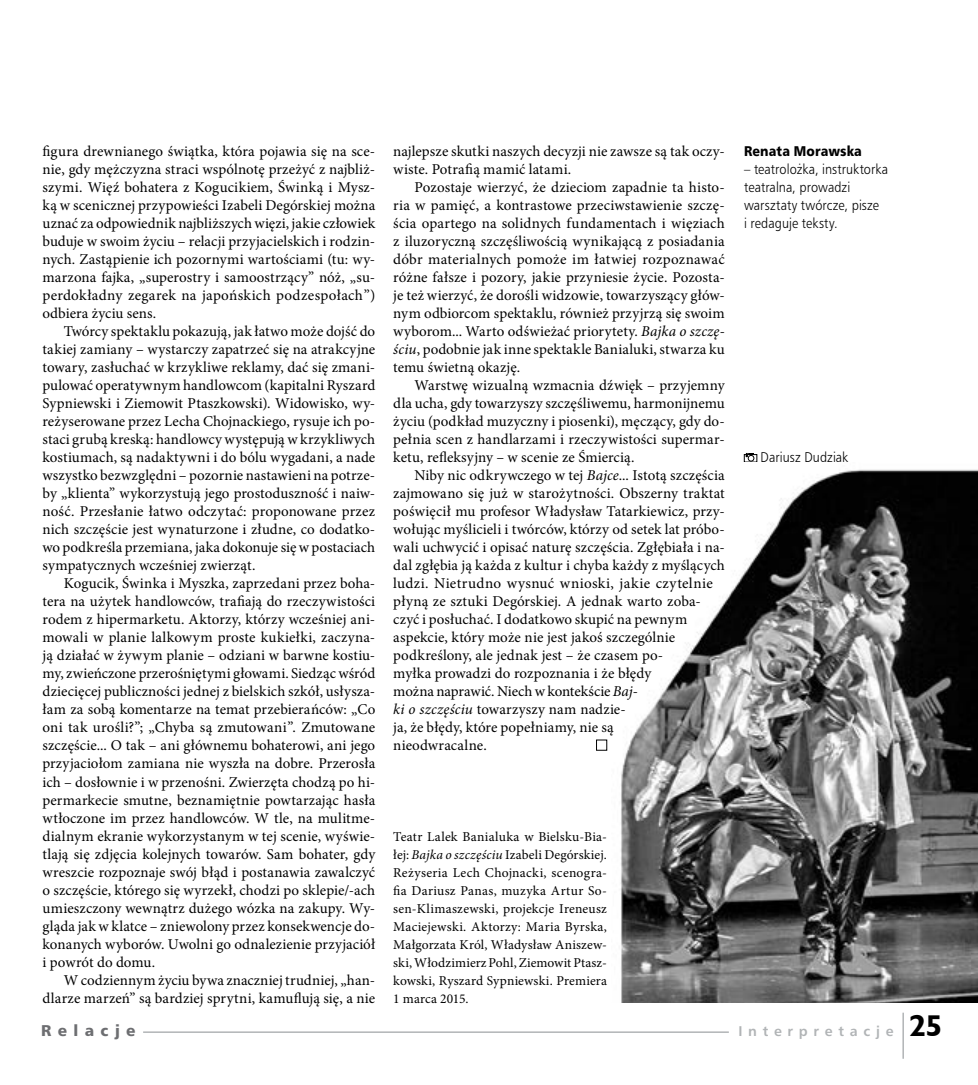
<style>
.page{position:relative;width:978px;height:1085px;background:#fff}
.page>*{position:absolute;margin:0;border:0;box-sizing:border-box;transform-origin:0 0}
.t1{font:700 30px "Humanist 521 BT";color:#000}
.t2{font:15px/18px "Minion Pro";letter-spacing:.005em;color:#000;text-align:justify}
.t3{font:15px "Humnst 777 Blk PL";letter-spacing:.425em;color:#6d6e71}
.t4{font:13.5px/18px "Minion Pro";letter-spacing:.01em;color:#000;text-align:justify}
.t5{font:13.5px/18px "Humnst 777 Lt PL";letter-spacing:.005em;color:#000;scale:.9 1}
.t6{font:13.5px "Humnst 777 Blk PL";letter-spacing:.01em;color:#000;scale:.9 1}
.t7{font:700 13.5px "Humnst 777 PL";letter-spacing:.425em;color:#b1b4b6}
.s1{font-style:italic}
</style>
<div class="page">
<hr style="left:902px;top:1012px;width:2px;height:46px;background:#b1b4b6">
<hr style="left:143px;top:1031px;width:586px;height:1px;background:#b1b4b6">
<div style="left:744px;top:454px;width:13px;height:8px;border:1px solid #000"></div>
<svg style="left:746px;top:453px;width:8px;height:8px"></svg>
<img style="left:621px;top:469px;width:357px;height:533px">
<div style="left:596px;top:739px;width:11px;height:11px;border:1px solid #000"></div>
<p class="t2" style="left:43px;top:142px;width:334px">figura drewnianego świątka, która pojawia się na sce&shy;nie, gdy mężczyzna straci wspólnotę przeżyć z najbliż&shy;szymi. Więź bohatera z Kogucikiem, Świnką i Mysz&shy;ką w scenicznej przypowieści Izabeli Degórskiej można uznać za odpowiednik najbliższych więzi, jakie człowiek buduje w swoim życiu – relacji przyjacielskich i rodzin&shy;nych. Zastąpienie ich pozornymi wartościami (tu: wy&shy;marzona fajka, „superostry i samoostrzący” nóż, „su&shy;perdokładny zegarek na japońskich podzespołach”) odbiera życiu sens.</p>
<p class="t2" style="left:43px;top:322px;width:334px;text-indent:21px">Twórcy spektaklu pokazują, jak łatwo może dojść do takiej zamiany – wystarczy zapatrzeć się na atrakcyjne towary, zasłuchać w krzykliwe reklamy, dać się zmani&shy;pulować operatywnym handlowcom (kapitalni Ryszard Sypniewski i Ziemowit Ptaszkowski). Widowisko, wy&shy;reżyserowane przez Lecha Chojnackiego, rysuje ich po&shy;staci grubą kreską: handlowcy występują w krzykliwych kostiumach, są nadaktywni i do bólu wygadani, a nade wszystko bezwzględni – pozornie nastawieni na potrze&shy;by „klienta” wykorzystują jego prostoduszność i naiw&shy;ność. Przesłanie łatwo odczytać: proponowane przez nich szczęście jest wynaturzone i złudne, co dodatko&shy;wo podkreśla przemiana, jaka dokonuje się w postaciach sympatycznych wcześniej zwierząt.</p>
<p class="t2" style="left:43px;top:574px;width:334px;text-indent:21px">Kogucik, Świnka i Myszka, zaprzedani przez boha&shy;tera na użytek handlowców, trafiają do rzeczywistości rodem z hipermarketu. Aktorzy, którzy wcześniej ani&shy;mowali w planie lalkowym proste kukiełki, zaczyna&shy;ją działać w żywym planie – odziani w barwne kostiu&shy;my, zwieńczone przerośniętymi głowami. Siedząc wśród dziecięcej publiczności jednej z bielskich szkół, usłysza&shy;łam za sobą komentarze na temat przebierańców: „Co oni tak urośli?”; „Chyba są zmutowani”. Zmutowane szczęście... O tak – ani głównemu bohaterowi, ani jego przyjaciołom zamiana nie wyszła na dobre. Przerosła ich – dosłownie i w przenośni. Zwierzęta chodzą po hi&shy;permarkecie smutne, beznamiętnie powtarzając hasła wtłoczone im przez handlowców. W tle, na mulitme&shy;dialnym ekranie wykorzystanym w tej scenie, wyświe&shy;tlają się zdjęcia kolejnych towarów. Sam bohater, gdy wreszcie rozpoznaje swój błąd i postanawia zawalczyć o szczęście, którego się wyrzekł, chodzi po sklepie/-ach umieszczony wewnątrz dużego wózka na zakupy. Wy&shy;gląda jak w klatce – zniewolony przez konsekwencje do&shy;konanych wyborów. Uwolni go odnalezienie przyjaciół i powrót do domu.</p>
<p class="t2" style="left:43px;top:970px;width:334px;text-align:right">W codziennym życiu bywa znaczniej trudniej, „han&shy;dlarze marzeń” są bardziej sprytni, kamuflują się, a nie</p>
<p class="t2" style="left:393px;top:142px;width:333px">najlepsze skutki naszych decyzji nie zawsze są tak oczy&shy;wiste. Potrafią mamić latami.</p>
<p class="t2" style="left:393px;top:178px;width:333px;text-indent:21px">Pozostaje wierzyć, że dzieciom zapadnie ta histo&shy;ria w pamięć, a kontrastowe przeciwstawienie szczę&shy;ścia opartego na solidnych fundamentach i więziach z iluzoryczną szczęśliwością wynikającą z posiadania dóbr materialnych pomoże im łatwiej rozpoznawać różne fałsze i pozory, jakie przyniesie życie. Pozosta&shy;je też wierzyć, że dorośli widzowie, towarzyszący głów&shy;nym odbiorcom spektaklu, również przyjrzą się swoim wyborom... Warto odświeżać priorytety. <span class="s1">Bajka o szczę&shy;ściu</span>, podobnie jak inne spektakle Banialuki, stwarza ku temu świetną okazję.</p>
<p class="t2" style="left:393px;top:376px;width:333px;text-indent:21px">Warstwę wizualną wzmacnia dźwięk – przyjemny dla ucha, gdy towarzyszy szczęśliwemu, harmonijnemu życiu (podkład muzyczny i piosenki), męczący, gdy do&shy;pełnia scen z handlarzami i rzeczywistości supermar&shy;ketu, refleksyjny – w scenie ze Śmiercią.</p>
<p class="t2" style="left:393px;top:466px;width:333px;text-align:left;text-indent:21px">Niby nic odkrywczego w tej <span class="s1">Bajce</span>... Istotą szczęścia zajmowano się już w starożytności. Obszerny traktat poświęcił mu profesor Władysław Tatarkiewicz, przy&shy;wołując myślicieli i twórców, którzy od setek lat próbo&shy;wali uchwycić i opisać naturę szczęścia. Zgłębiała i na&shy;dal zgłębia ją każda z kultur i chyba każdy z myślących ludzi. Nietrudno wysnuć wnioski, jakie czytelnie płyną ze sztuki Degórskiej. A jednak warto zoba&shy;czyć i posłuchać. I dodatkowo skupić na pewnym aspekcie, który może nie jest jakoś szczególnie podkreślony, ale jednak jest – że czasem po-<br>myłka prowadzi do rozpoznania i że błędy<br>można naprawić. Niech w kontekście <span class="s1">Baj-<br>ki o szczęściu</span> towarzyszy nam nadzie-<br>ja, że błędy, które popełniamy, nie są<br>nieodwracalne.</p>
<p class="t4" style="left:393px;top:827px;width:215px">Teatr Lalek Banialuka w Bielsku-Bia&shy;łej: <span class="s1">Bajka o szczęściu</span> Izabeli Degórskiej.<br>Reżyseria Lech Chojnacki, scenogra&shy;fia Dariusz Panas, muzyka Artur So&shy;sen-Klimaszewski, projekcje Ireneusz Maciejewski. Aktorzy: Maria Byrska, Małgorzata Król, Władysław Aniszew&shy;ski, Włodzimierz Pohl, Ziemowit Ptasz&shy;kowski, Ryszard Sypniewski. Premiera 1 marca 2015.</p>
<p class="t6" style="left:744px;top:142px;width:133px">Renata Morawska</p>
<p class="t5" style="left:744px;top:160px;width:161px">– teatrolożka, instruktorka teatralna, prowadzi warsztaty twórcze, pisze<br>i redaguje teksty.</p>
<p class="t5" style="left:761px;top:448px;width:99px">Dariusz Dudziak</p>
<p class="t3" style="left:41px;top:1020px;width:96px">Relacje</p>
<p class="t7" style="left:738px;top:1022px;width:157px">Interpretacje</p>
<h1 class="t1" style="left:910px;top:1006px;width:34px">25</h1>
</div>
